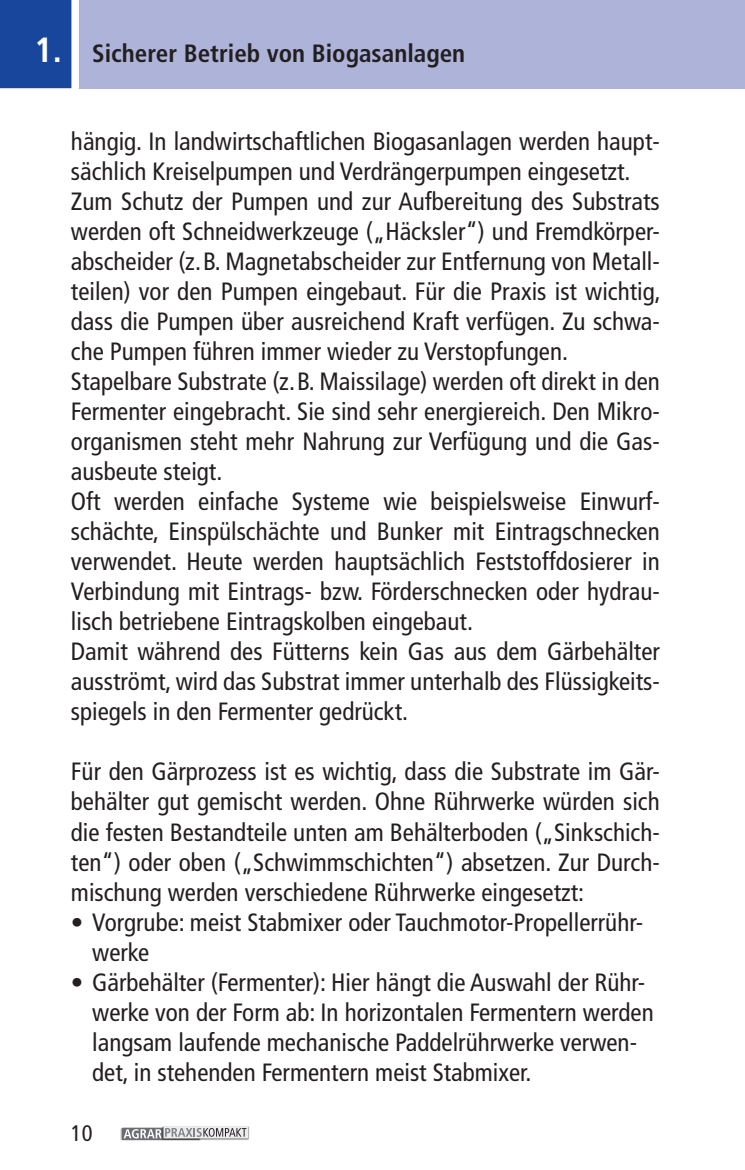
<style>
.page{position:relative;width:745px;height:1170px;background:#fff}
.page>*{position:absolute;margin:0;border:0;box-sizing:border-box;transform-origin:0 0}
.t1{font:condensed 25px/30px "Frutiger LT Std";color:#231f20}
.t2{font:700 condensed 25px "Frutiger LT Std";color:#231f20}
.t3{font:condensed 22.5px "Frutiger LT Std";color:#231f20}
.s1{font-size:35px;color:#fff}
</style>
<div class="page">
<div style="left:0;top:0;width:744px;height:88px;background:#aeb3d9"></div>
<svg style="left:0;top:0;width:83px;height:89px"></svg>
<img style="left:121px;top:1128px;width:40px;height:12px">
<div style="left:122px;top:1127px;width:78px;height:12px;background:#6c6d70"></div>
<img style="left:161px;top:1126px;width:88px;height:14px">
<div style="left:163px;top:1125px;width:85px;height:13px;background:#e7e7e8"></div>
<svg style="left:124px;top:1127px;width:122px;height:11px"></svg>
<p class="t2" style="left:35px;top:39px;width:432px"><span class="s1">1.</span> Sicherer Betrieb von Biogasanlagen</p>
<p class="t1" style="left:71px;top:127px;width:591px">hängig. In landwirtschaftlichen Biogasanlagen werden haupt&shy;sächlich Kreiselpumpen und Verdrängerpumpen eingesetzt.<br>Zum Schutz der Pumpen und zur Aufbereitung des Substrats werden oft Schneidwerkzeuge („Häcksler“) und Fremdkörper&shy;abscheider (z.B. Magnetabscheider zur Entfernung von Metall&shy;teilen) vor den Pumpen eingebaut. Für die Praxis ist wichtig, dass die Pumpen über ausreichend Kraft verfügen. Zu schwa&shy;che Pumpen führen immer wieder zu Verstopfungen.<br>Stapelbare Substrate (z.B. Maissilage) werden oft direkt in den Fermenter eingebracht. Sie sind sehr energiereich. Den Mikro&shy;organismen steht mehr Nahrung zur Verfügung und die Gas&shy;ausbeute steigt.<br>Oft werden einfache Systeme wie beispielsweise Einwurf&shy;schächte, Einspülschächte und Bunker mit Eintragschnecken verwendet. Heute werden hauptsächlich Feststoffdosierer in Verbindung mit Eintrags- bzw. Förderschnecken oder hydrau&shy;lisch betriebene Eintragskolben eingebaut.<br>Damit während des Fütterns kein Gas aus dem Gärbehälter ausströmt, wird das Substrat immer unterhalb des Flüssigkeits&shy;spiegels in den Fermenter gedrückt.</p>
<p class="t1" style="left:71px;top:757px;width:590px;text-align:justify">Für den Gärprozess ist es wichtig, dass die Substrate im Gär&shy;behälter gut gemischt werden. Ohne Rührwerke würden sich die festen Bestandteile unten am Behälterboden („Sinkschich&shy;ten“) oder oben („Schwimmschichten“) absetzen. Zur Durch&shy;mischung werden verschiedene Rührwerke eingesetzt:</p>
<p class="t1" style="left:92px;top:907px;width:552px;text-indent:-21px">• Vorgrube: meist Stabmixer oder Tauchmotor-Propellerrühr&shy;werke</p>
<p class="t1" style="left:92px;top:967px;width:562px;text-indent:-21px">• Gärbehälter (Fermenter): Hier hängt die Auswahl der Rühr&shy;werke von der Form ab: In horizontalen Fermentern werden langsam laufende mechanische Paddelrührwerke verwen&shy;det, in stehenden Fermentern meist Stabmixer.</p>
<p class="t3" style="left:71px;top:1119px;width:23px">10</p>
</div>
